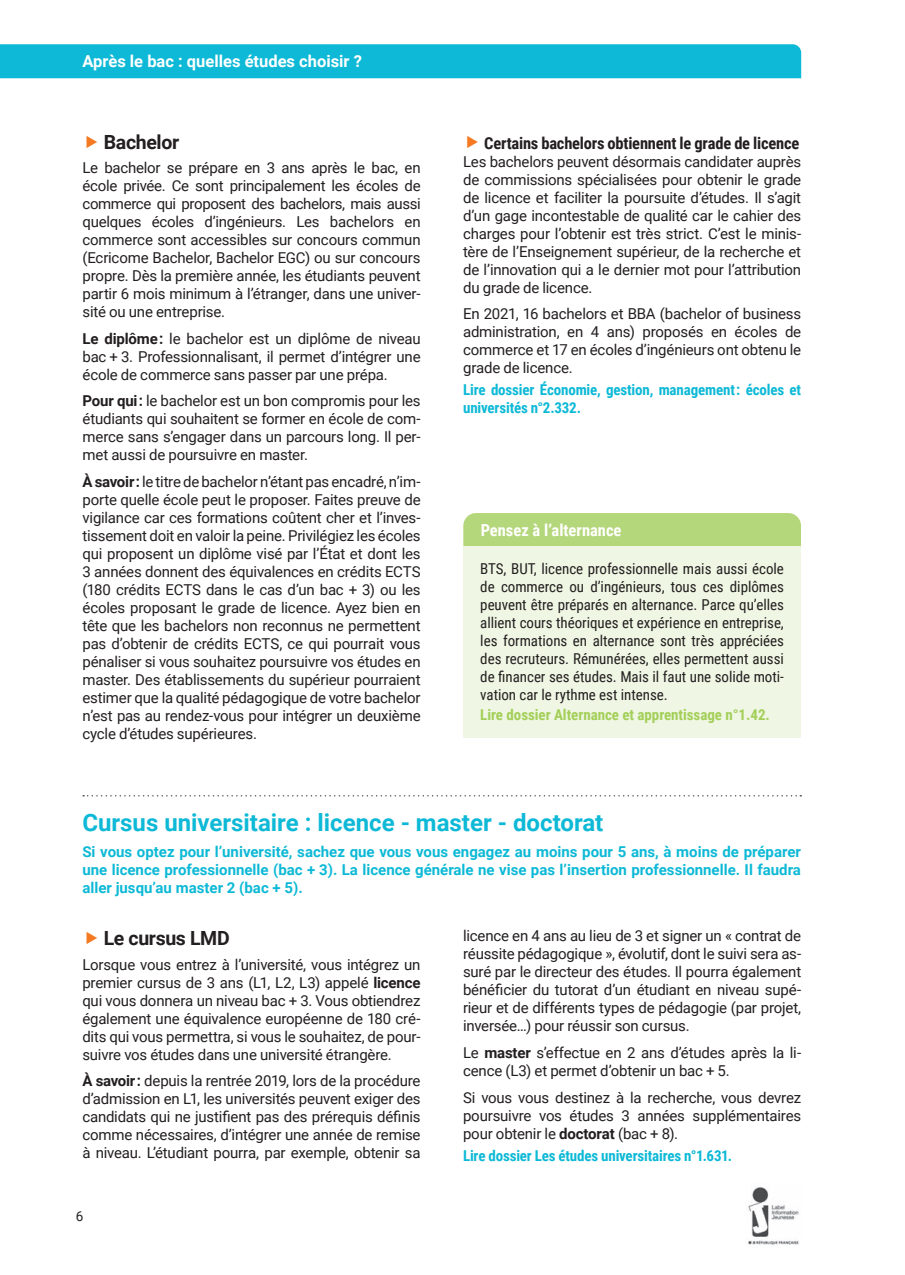
<style>
.page{position:relative;width:905px;height:1275px;background:#fff}
.page>*{position:absolute;margin:0;border:0;box-sizing:border-box;transform-origin:0 0}
.t1{font:700 24px "Roboto";color:#0db9d6}
.t2{font:700 19.5px "Roboto";letter-spacing:-.02em;color:#231f20}
.t3{font:700 16.5px "Roboto Condensed";letter-spacing:-.015em;color:#231f20}
.t4{font:700 16.5px "Roboto";color:#fff}
.t5{font:700 16.5px "Roboto Condensed";color:#fff}
.t6{font:15px/18px "Roboto";letter-spacing:-.01em;color:#231f20;text-align:justify}
.t7{font:15px/18px "Roboto Condensed";letter-spacing:-.005em;color:#231f20;text-align:justify}
.t8{font:700 15px/18px "Roboto";color:#0db9d6;text-align:justify}
.t9{font:700 15px/18px "Roboto Condensed";letter-spacing:-.01em;color:#0db9d6}
.t10{font:700 15px "Roboto Condensed";letter-spacing:-.005em;color:#a3cf59}
.t11{font:13.5px "Roboto";color:#231f20}
.s1{font-weight:700}
</style>
<div class="page">
<img style="left:747px;top:1187px;width:52px;height:58px">
<div style="left:0;top:44px;width:801px;height:34px;background:#0db9d6"></div>
<svg style="left:83px;top:795px;width:718px;height:1px"></svg>
<div style="left:463px;top:513px;width:338px;height:33px;background:#b5d77b"></div>
<div style="left:463px;top:546px;width:338px;height:191px;background:#eff6e3"></div>
<p class="t4" style="left:83px;top:50px;width:281px">Après le bac : quelles études choisir ?</p>
<h2 class="t2" style="left:104px;top:128px;width:77px">Bachelor</h2>
<p class="t6" style="left:83px;top:158px;width:340px">Le bachelor se prépare en 3 ans après le bac, en école privée. Ce sont principalement les écoles de commerce qui proposent des bachelors, mais aussi quelques écoles d’ingénieurs. Les bachelors en commerce sont accessibles sur concours commun (Ecricome Bachelor, Bachelor EGC) ou sur concours propre. Dès la première année, les étudiants peuvent partir 6 mois minimum à l’étranger, dans une univer&shy;sité ou une entreprise.</p>
<p class="t6" style="left:83px;top:329px;width:340px"><span class="s1">Le diplôme :</span> le bachelor est un diplôme de niveau bac + 3. Professionnalisant, il permet d’intégrer une école de commerce sans passer par une prépa.</p>
<p class="t6" style="left:83px;top:391px;width:340px"><span class="s1">Pour qui :</span> le bachelor est un bon compromis pour les étudiants qui souhaitent se former en école de com&shy;merce sans s’engager dans un parcours long. Il per&shy;met aussi de poursuivre en master.</p>
<p class="t6" style="left:83px;top:472px;width:340px"><span class="s1">À savoir :</span> le titre de bachelor n’étant pas encadré, n’im&shy;porte quelle école peut le proposer. Faites preuve de vigilance car ces formations coûtent cher et l’inves&shy;tissement doit en valoir la peine. Privilégiez les écoles qui proposent un diplôme visé par l’État et dont les 3 années donnent des équivalences en crédits ECTS (180 crédits ECTS dans le cas d’un bac + 3) ou les écoles proposant le grade de licence. Ayez bien en tête que les bachelors non reconnus ne permettent pas d’obtenir de crédits ECTS, ce qui pourrait vous pénaliser si vous souhaitez poursuivre vos études en master. Des établissements du supérieur pourraient estimer que la qualité pédagogique de votre bachelor n’est pas au rendez-vous pour intégrer un deuxième cycle d’études supérieures.</p>
<p class="t3" style="left:484px;top:131px;width:317px">Certains bachelors obtiennent le grade de licence</p>
<p class="t6" style="left:463px;top:152px;width:340px">Les bachelors peuvent désormais candidater auprès de commissions spécialisées pour obtenir le grade de licence et faciliter la poursuite d’études. Il s’agit d’un gage incontestable de qualité car le cahier des charges pour l’obtenir est très strict. C’est le minis&shy;tère de l’Enseignement supérieur, de la recherche et de l’innovation qui a le dernier mot pour l’attribution du grade de licence.</p>
<p class="t6" style="left:463px;top:304px;width:340px">En 2021, 16 bachelors et BBA (bachelor of business administration, en 4 ans) proposés en écoles de commerce et 17 en écoles d’ingénieurs ont obtenu le grade de licence.</p>
<p class="t9" style="left:463px;top:380px;width:340px">Lire dossier Économie, gestion, management : écoles et universités n°2.332.</p>
<p class="t5" style="left:481px;top:518px;width:142px">Pensez à l’alternance</p>
<p class="t7" style="left:480px;top:559px;width:305px">BTS, BUT, licence professionnelle mais aussi école de commerce ou d’ingénieurs, tous ces diplômes peuvent être préparés en alternance. Parce qu’elles allient cours théoriques et expérience en entreprise, les formations en alternance sont très appréciées des recruteurs. Rémunérées, elles permettent aussi de financer ses études. Mais il faut une solide moti&shy;vation car le rythme est intense.</p>
<p class="t10" style="left:480px;top:704px;width:291px">Lire dossier Alternance et apprentissage n°1.42.</p>
<h1 class="t1" style="left:82px;top:805px;width:522px">Cursus universitaire : licence - master - doctorat</h1>
<p class="t8" style="left:82px;top:842px;width:720px">Si vous optez pour l’université, sachez que vous vous engagez au moins pour 5 ans, à moins de préparer une licence professionnelle (bac + 3). La licence générale ne vise pas l’insertion professionnelle. Il faudra aller jusqu’au master 2 (bac + 5).</p>
<h2 class="t2" style="left:104px;top:925px;width:127px">Le cursus LMD</h2>
<p class="t6" style="left:82px;top:955px;width:340px">Lorsque vous entrez à l’université, vous intégrez un premier cursus de 3 ans (L1, L2, L3) appelé <span class="s1">licence </span>qui vous donnera un niveau bac + 3. Vous obtiendrez également une équivalence européenne de 180 cré&shy;dits qui vous permettra, si vous le souhaitez, de pour&shy;suivre vos études dans une université étrangère.</p>
<p class="t6" style="left:82px;top:1071px;width:340px"><span class="s1">À savoir :</span> depuis la rentrée 2019, lors de la procédure d’admission en L1, les universités peuvent exiger des candidats qui ne justifient pas des prérequis définis comme nécessaires, d’intégrer une année de remise à niveau. L’étudiant pourra, par exemple, obtenir sa</p>
<p class="t6" style="left:463px;top:926px;width:340px">licence en 4 ans au lieu de 3 et signer un « contrat de réussite pédagogique », évolutif, dont le suivi sera as&shy;suré par le directeur des études. Il pourra également bénéficier du tutorat d’un étudiant en niveau supé&shy;rieur et de différents types de pédagogie (par projet, inversée…) pour réussir son cursus.</p>
<p class="t6" style="left:463px;top:1043px;width:340px">Le <span class="s1">master</span> s’effectue en 2 ans d’études après la li&shy;cence (L3) et permet d’obtenir un bac + 5.</p>
<p class="t6" style="left:463px;top:1087px;width:340px">Si vous vous destinez à la recherche, vous devrez poursuivre vos études 3 années supplémentaires pour obtenir le <span class="s1">doctorat</span> (bac + 8).</p>
<p class="t9" style="left:463px;top:1146px;width:271px">Lire dossier Les études universitaires n°1.631.</p>
<p class="t11" style="left:76px;top:1206px;width:9px">6</p>
</div>
